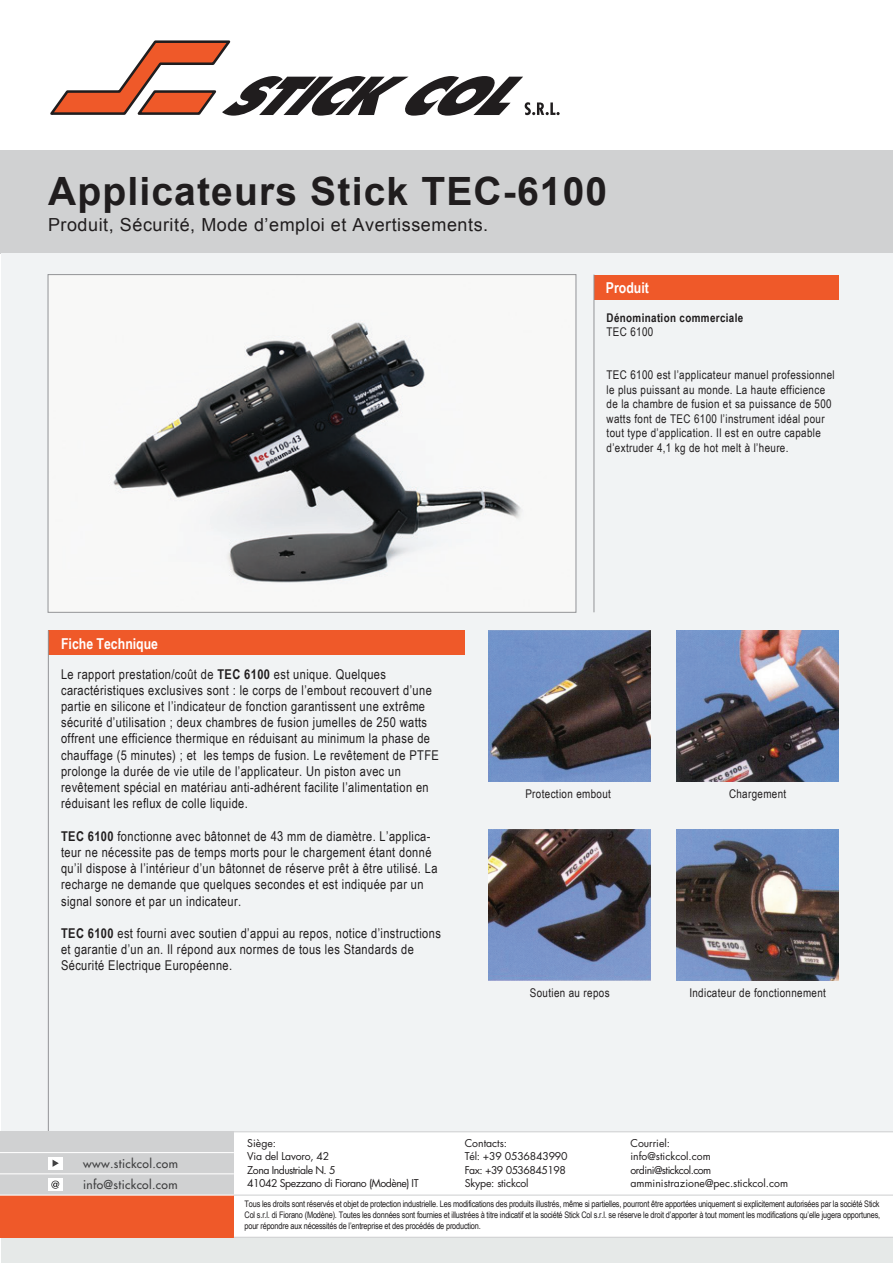
<style>
.page{position:relative;width:893px;height:1263px;background:#fff}
.page>*{position:absolute;margin:0;border:0;box-sizing:border-box;transform-origin:0 0}
.t1{font:700 39px "Arial";letter-spacing:.03em;color:#201d1e}
.t2{font:18px "Arial";letter-spacing:.03em;color:#201d1e}
.t3{font:700 15px "Arial Narrow";color:#fff}
.t4{font:13.5px/16.2px "Arial Narrow";letter-spacing:.03em;color:#201d1e}
.t5{font:12px/14.4px "Arial Narrow";letter-spacing:.03em;color:#201d1e}
.t6{font:500 12px/21.5px "Futura Std";letter-spacing:.03em;color:#404041}
.t7{font:700 12px "Arial Narrow";letter-spacing:.03em;color:#201d1e}
.t8{font:10.5px/13.5px "Futura Std";color:#201d1e}
.t9{font:10.5px/13.5px "Futura Std";letter-spacing:-.045em;color:#201d1e}
.t10{font:10.5px/13.5px "Futura Std";letter-spacing:-.02em;color:#201d1e}
.t11{font:9px/10.8px "Arial Narrow";letter-spacing:-.02em;color:#201d1e;text-align:justify}
.s1{font-weight:700}
</style>
<div class="page">
<div style="left:0;top:150px;width:893px;height:104px;background:#d0d1d2"></div>
<div style="left:1px;top:254px;width:891px;height:878px;background:#f1f3f4"></div>
<div style="left:1px;top:1237px;width:891px;height:26px;background:#e6e9e8"></div>
<div style="left:594px;top:275px;width:245px;height:25px;background:#ef5929"></div>
<div style="left:48px;top:630px;width:417px;height:25px;background:#ef5929"></div>
<hr style="left:48px;top:630px;width:1px;height:502px;background:#929396">
<hr style="left:594px;top:275px;width:1px;height:337px;background:#929396">
<div style="left:0;top:1131px;width:234px;height:96px;background:#d0d1d2"></div>
<div style="left:0;top:1195px;width:234px;height:43px;background:#ef5929"></div>
<hr style="left:234px;top:1194px;width:659px;height:1px;background:#d0d1d2">
<hr style="left:0;top:1152px;width:234px;height:1px;background:#fff">
<hr style="left:0;top:1173px;width:234px;height:1px;background:#fff">
<hr style="left:0;top:1194px;width:234px;height:1px;background:#fff">
<hr style="left:234px;top:1237px;width:659px;height:1px;background:#d0d1d2">
<div style="left:48px;top:1178px;width:15px;height:13px;background:#fff"></div>
<svg style="left:51px;top:1180px;width:8px;height:9px"></svg>
<div style="left:48px;top:1157px;width:15px;height:12px;background:#fff"></div>
<svg style="left:53px;top:1160px;width:6px;height:7px"></svg>
<hr style="left:234px;top:1131px;width:659px;height:1px;background:#d0d1d2">
<img style="left:113px;top:321px;width:407px;height:262px">
<svg style="left:50px;top:40px;width:510px;height:76px"></svg>
<img style="left:488px;top:630px;width:163px;height:151px">
<img style="left:488px;top:829px;width:163px;height:151px">
<img style="left:676px;top:829px;width:163px;height:151px">
<img style="left:676px;top:630px;width:163px;height:151px">
<h1 class="t1" style="left:48px;top:166px;width:561px">Applicateurs Stick TEC-6100</h1>
<h2 class="t2" style="left:48px;top:213px;width:442px">Produit, Sécurité, Mode d’emploi et Avertissements.</h2>
<p class="t3" style="left:61px;top:632px;width:99px">Fiche Technique</p>
<p class="t4" style="left:61px;top:665px;width:379px">Le rapport prestation/coût de <span class="s1">TEC 6100</span> est unique. Quelques caractéristiques exclusives sont : le corps de l’embout recouvert d’une partie en silicone et l’indicateur de fonction garantissent une extrême sécurité d’utilisation ; deux chambres de fusion jumelles de 250 watts offrent une efficience thermique en réduisant au minimum la phase de chauffage (5 minutes) ; et les temps de fusion. Le revêtement de PTFE prolonge la durée de vie utile de l’applicateur. Un piston avec un revêtement spécial en matériau anti-adhérent facilite l’alimentation en réduisant les reflux de colle liquide.</p>
<p class="t4" style="left:61px;top:827px;width:378px"><span class="s1">TEC 6100</span> fonctionne avec bâtonnet de 43 mm de diamètre. L’applica&shy;teur ne nécessite pas de temps morts pour le chargement étant donné qu’il dispose à l’intérieur d’un bâtonnet de réserve prêt à être utilisé. La recharge ne demande que quelques secondes et est indiquée par un signal sonore et par un indicateur.</p>
<p class="t4" style="left:61px;top:924px;width:381px"><span class="s1">TEC 6100</span> est fourni avec soutien d’appui au repos, notice d’instructions et garantie d’un an. Il répond aux normes de tous les Standards de<br>Sécurité Electrique Européenne.</p>
<p class="t3" style="left:606px;top:276px;width:45px">Produit</p>
<p class="t7" style="left:607px;top:309px;width:138px">Dénomination commerciale</p>
<p class="t5" style="left:607px;top:324px;width:48px">TEC 6100</p>
<p class="t5" style="left:607px;top:368px;width:230px">TEC 6100 est l’applicateur manuel professionnel le plus puissant au monde. La haute efficience de la chambre de fusion et sa puissance de 500 watts font de TEC 6100 l’instrument idéal pour tout type d’application. Il est en outre capable d’extruder 4,1 kg de hot melt à l’heure.</p>
<p class="t5" style="left:525px;top:786px;width:87px">Protection embout</p>
<p class="t5" style="left:729px;top:786px;width:59px">Chargement</p>
<p class="t5" style="left:530px;top:985px;width:81px">Soutien au repos</p>
<p class="t5" style="left:689px;top:985px;width:138px">Indicateur de fonctionnement</p>
<p class="t6" style="left:83px;top:1153px;width:96px">www.stickcol.com info@stickcol.com</p>
<p class="t8" style="left:630px;top:1136px;width:41px">Courriel:</p>
<p class="t8" style="left:630px;top:1163px;width:159px">ordini@stickcol.com amministrazione@pec.stickcol.com</p>
<p class="t11" style="left:244px;top:1198px;width:637px">Tous les droits sont réservés et objet de protection industrielle. Les modifications des produits illustrés, même si partielles, pourront être apportées uniquement si explicitement autorisées par la société Stick Col s.r.l. di Fiorano (Modène). Toutes les données sont fournies et illustrées à titre indicatif et la société Stick Col s.r.l. se réserve le droit d’apporter à tout moment les modifications qu’elle jugera opportunes, pour répondre aux nécessités de l’entreprise et des procédés de production.</p>
<p class="t9" style="left:247px;top:1136px;width:173px">Siège:<br>Via del Lavoro, 42<br>Zona Industriale N. 5<br>41042 Spezzano di Fiorano (Modène) IT</p>
<p class="t10" style="left:465px;top:1136px;width:104px">Contacts:<br>Tél: +39 0536843990<br>Fax: +39 0536845198<br>Skype: stickcol</p>
<p class="t8" style="left:630px;top:1150px;width:82px">info@stickcol.com</p>
</div>
